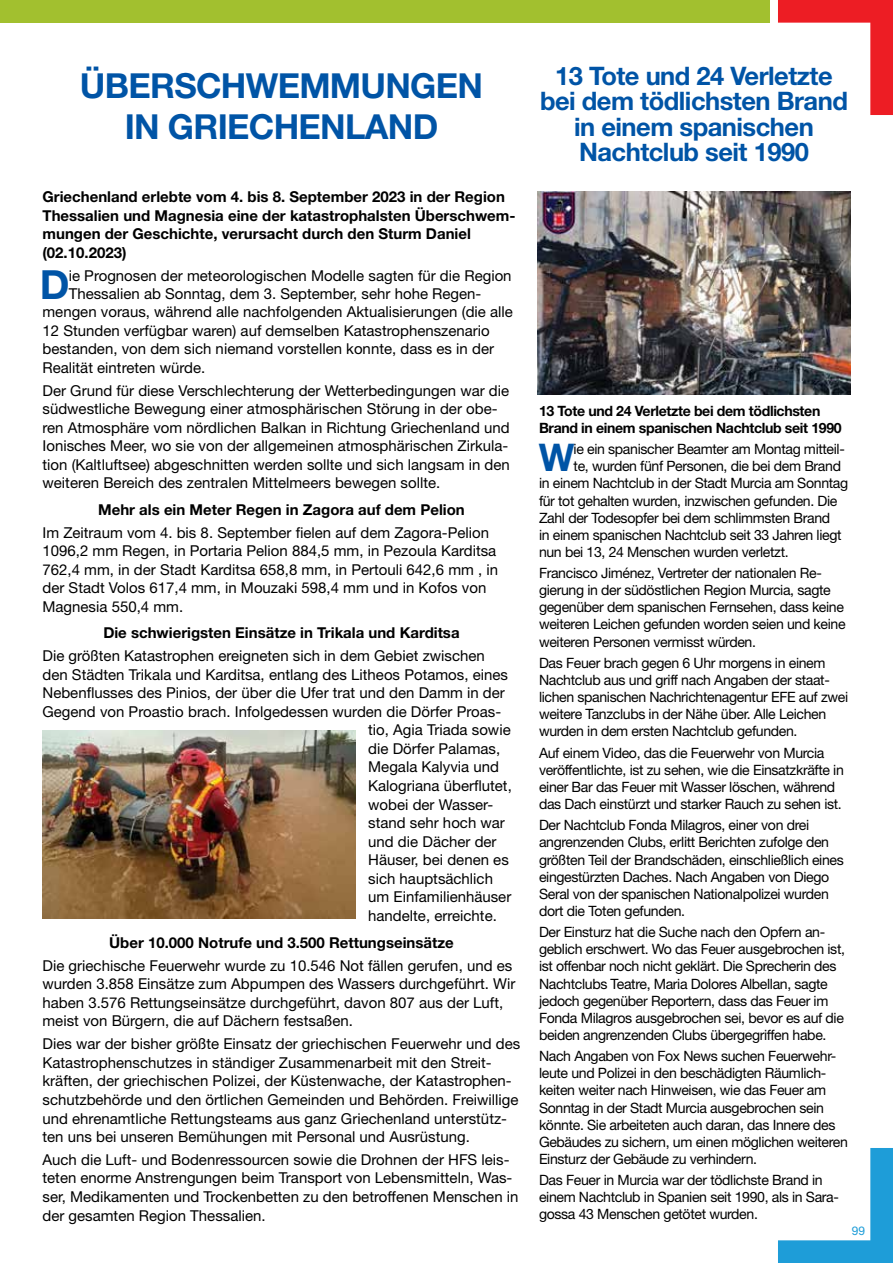
<style>
.page{position:relative;width:893px;height:1263px;background:#fff}
.page>*{position:absolute;margin:0;border:0;box-sizing:border-box;transform-origin:0 0}
.t1{font:700 40.2px "Helvetica Neue LT Std";color:#0054a6}
.t2{font:700 38.25px "Helvetica Neue LT Std";color:#0054a6}
.t3{font:700 34.5px/40.5px "Helvetica Neue LT Std";letter-spacing:-.02em;color:#0054a6;text-align:center}
.t4{font:700 25.5px/25.5px "Helvetica Neue LT Std";letter-spacing:-.02em;color:#0054a6;text-align:center}
.t5{font:15px/18.6px "Helvetica Neue LT Std";color:#000}
.t6{font:700 15px/18.6px "Helvetica Neue LT Std";color:#000}
.t7{font:14.25px/17.1px "Helvetica Neue LT Std";letter-spacing:-.025em;color:#000}
.t8{font:700 14.25px/17.1px "Helvetica Neue LT Std";letter-spacing:-.025em;color:#000}
.t9{font:12px "Helvetica Neue LT Std";color:#1e9dd8}
</style>
<div class="page">
<img style="left:43px;top:730px;width:312px;height:188px">
<img style="left:537px;top:191px;width:313px;height:203px">
<div style="left:0;top:0;width:770px;height:23px;background:#a2c02f"></div>
<svg style="left:778px;top:1148px;width:115px;height:115px"></svg>
<svg style="left:778px;top:0;width:115px;height:115px"></svg>
<h3 class="t3" style="left:80px;top:65px;width:405px">ÜBERSCHWEMMUNGEN<br>IN GRIECHENLAND</h3>
<p class="t6" style="left:43px;top:187px;width:474px">Griechenland erlebte vom 4. bis 8. September 2023 in der Region Thessalien und Magnesia eine der katastrophalsten Überschwem&shy;mungen der Geschichte, verursacht durch den Sturm Daniel (02.10.2023)</p>
<h1 class="t1" style="left:40px;top:259px;width:31px">D</h1>
<p class="t5" style="left:69px;top:266px;width:444px">ie Prognosen der meteorologischen Modelle sagten für die Region</p>
<p class="t5" style="left:69px;top:284px;width:414px">Thessalien ab Sonntag, dem 3. September, sehr hohe Regen-</p>
<p class="t5" style="left:43px;top:302px;width:472px">mengen voraus, während alle nachfolgenden Aktualisierungen (die alle</p>
<p class="t5" style="left:43px;top:321px;width:449px">12 Stunden verfügbar waren) auf demselben Katastrophenszenario</p>
<p class="t5" style="left:43px;top:339px;width:453px">bestanden, von dem sich niemand vorstellen konnte, dass es in der</p>
<p class="t5" style="left:43px;top:358px;width:164px">Realität eintreten würde.</p>
<p class="t5" style="left:43px;top:381px;width:469px">Der Grund für diese Verschlechterung der Wetterbedingungen war die südwestliche Bewegung einer atmosphärischen Störung in der obe&shy;ren Atmosphäre vom nördlichen Balkan in Richtung Griechenland und Ionisches Meer, wo sie von der allgemeinen atmosphärischen Zirkula&shy;tion (Kaltluftsee) abgeschnitten werden sollte und sich langsam in den weiteren Bereich des zentralen Mittelmeers bewegen sollte.</p>
<p class="t6" style="left:98px;top:500px;width:368px">Mehr als ein Meter Regen in Zagora auf dem Pelion</p>
<p class="t5" style="left:43px;top:523px;width:457px">Im Zeitraum vom 4. bis 8. September fielen auf dem Zagora-Pelion 1096,2 mm Regen, in Portaria Pelion 884,5 mm, in Pezoula Karditsa 762,4 mm, in der Stadt Karditsa 658,8 mm, in Pertouli 642,6 mm , in der Stadt Volos 617,4 mm, in Mouzaki 598,4 mm und in Kofos von Magnesia 550,4 mm.</p>
<p class="t6" style="left:103px;top:623px;width:358px">Die schwierigsten Einsätze in Trikala und Karditsa</p>
<p class="t5" style="left:43px;top:646px;width:444px">Die größten Katastrophen ereigneten sich in dem Gebiet zwischen</p>
<p class="t5" style="left:43px;top:665px;width:467px">den Städten Trikala und Karditsa, entlang des Litheos Potamos, eines</p>
<p class="t5" style="left:43px;top:683px;width:464px">Nebenflusses des Pinios, der über die Ufer trat und den Damm in der</p>
<p class="t5" style="left:43px;top:702px;width:460px">Gegend von Proastio brach. Infolgedessen wurden die Dörfer Proas-</p>
<p class="t5" style="left:368px;top:720px;width:144px">tio, Agia Triada sowie</p>
<p class="t5" style="left:368px;top:739px;width:133px">die Dörfer Palamas,</p>
<p class="t5" style="left:368px;top:758px;width:132px">Megala Kalyvia und</p>
<p class="t5" style="left:368px;top:776px;width:145px">Kalogriana überflutet,</p>
<p class="t5" style="left:368px;top:795px;width:126px">wobei der Wasser-</p>
<p class="t5" style="left:368px;top:813px;width:138px">stand sehr hoch war</p>
<p class="t5" style="left:368px;top:832px;width:130px">und die Dächer der</p>
<p class="t5" style="left:368px;top:850px;width:142px">Häuser, bei denen es</p>
<p class="t5" style="left:368px;top:869px;width:126px">sich hauptsächlich</p>
<p class="t5" style="left:368px;top:887px;width:145px">um Einfamilienhäuser</p>
<p class="t5" style="left:368px;top:906px;width:130px">handelte, erreichte.</p>
<p class="t6" style="left:109px;top:933px;width:346px">Über 10.000 Notrufe und 3.500 Rettungseinsätze</p>
<p class="t5" style="left:42px;top:956px;width:474px">Die griechische Feuerwehr wurde zu 10.546 Not fällen gerufen, und es wurden 3.858 Einsätze zum Abpumpen des Wassers durchgeführt. Wir haben 3.576 Rettungseinsätze durchgeführt, davon 807 aus der Luft, meist von Bürgern, die auf Dächern festsaßen.</p>
<p class="t5" style="left:42px;top:1034px;width:479px">Dies war der bisher größte Einsatz der griechischen Feuerwehr und des Katastrophenschutzes in ständiger Zusammenarbeit mit den Streit&shy;kräften, der griechischen Polizei, der Küstenwache, der Katastrophen&shy;schutzbehörde und den örtlichen Gemeinden und Behörden. Freiwillige und ehrenamtliche Rettungsteams aus ganz Griechenland unterstütz&shy;ten uns bei unseren Bemühungen mit Personal und Ausrüstung.</p>
<p class="t5" style="left:42px;top:1150px;width:478px">Auch die Luft- und Bodenressourcen sowie die Drohnen der HFS leis&shy;teten enorme Anstrengungen beim Transport von Lebensmitteln, Was&shy;ser, Medikamenten und Trockenbetten zu den betroffenen Menschen in der gesamten Region Thessalien.</p>
<h3 class="t4" style="left:540px;top:62px;width:309px">13 Tote und 24 Verletzte bei dem tödlichsten Brand in einem spanischen<br>Nachtclub seit 1990</h3>
<p class="t8" style="left:539px;top:402px;width:304px">13 Tote und 24 Verletzte bei dem tödlichsten<br>Brand in einem spanischen Nachtclub seit 1990</p>
<h2 class="t2" style="left:539px;top:434px;width:37px">W</h2>
<p class="t7" style="left:574px;top:440px;width:273px">ie ein spanischer Beamter am Montag mitteil-</p>
<p class="t7" style="left:574px;top:457px;width:269px">te, wurden fünf Personen, die bei dem Brand</p>
<p class="t7" style="left:539px;top:475px;width:311px">in einem Nachtclub in der Stadt Murcia am Sonntag</p>
<p class="t7" style="left:539px;top:492px;width:300px">für tot gehalten wurden, inzwischen gefunden. Die</p>
<p class="t7" style="left:539px;top:509px;width:293px">Zahl der Todesopfer bei dem schlimmsten Brand</p>
<p class="t7" style="left:539px;top:526px;width:304px">in einem spanischen Nachtclub seit 33 Jahren liegt</p>
<p class="t7" style="left:539px;top:543px;width:251px">nun bei 13, 24 Menschen wurden verletzt.</p>
<p class="t7" style="left:539px;top:564px;width:308px">Francisco Jiménez, Vertreter der nationalen Re&shy;gierung in der südöstlichen Region Murcia, sagte gegenüber dem spanischen Fernsehen, dass keine weiteren Leichen gefunden worden seien und keine weiteren Personen vermisst würden.</p>
<p class="t7" style="left:539px;top:654px;width:311px">Das Feuer brach gegen 6 Uhr morgens in einem Nachtclub aus und griff nach Angaben der staat&shy;lichen spanischen Nachrichtenagentur EFE auf zwei weitere Tanzclubs in der Nähe über. Alle Leichen wurden in dem ersten Nachtclub gefunden.</p>
<p class="t7" style="left:539px;top:744px;width:306px">Auf einem Video, das die Feuerwehr von Murcia veröffentlichte, ist zu sehen, wie die Einsatzkräfte in einer Bar das Feuer mit Wasser löschen, während das Dach einstürzt und starker Rauch zu sehen ist.</p>
<p class="t7" style="left:539px;top:816px;width:306px">Der Nachtclub Fonda Milagros, einer von drei angrenzenden Clubs, erlitt Berichten zufolge den größten Teil der Brandschäden, einschließlich eines eingestürzten Daches. Nach Angaben von Diego Seral von der spanischen Nationalpolizei wurden dort die Toten gefunden.</p>
<p class="t7" style="left:539px;top:923px;width:307px">Der Einsturz hat die Suche nach den Opfern an&shy;geblich erschwert. Wo das Feuer ausgebrochen ist, ist offenbar noch nicht geklärt. Die Sprecherin des Nachtclubs Teatre, Maria Dolores Albellan, sagte jedoch gegenüber Reportern, dass das Feuer im Fonda Milagros ausgebrochen sei, bevor es auf die beiden angrenzenden Clubs übergegriffen habe.</p>
<p class="t7" style="left:539px;top:1047px;width:310px">Nach Angaben von Fox News suchen Feuerwehr&shy;leute und Polizei in den beschädigten Räumlich&shy;keiten weiter nach Hinweisen, wie das Feuer am Sonntag in der Stadt Murcia ausgebrochen sein könnte. Sie arbeiteten auch daran, das Innere des Gebäudes zu sichern, um einen möglichen weiteren Einsturz der Gebäude zu verhindern.</p>
<p class="t7" style="left:539px;top:1171px;width:301px">Das Feuer in Murcia war der tödlichste Brand in einem Nachtclub in Spanien seit 1990, als in Sara&shy;gossa 43 Menschen getötet wurden.</p>
<p class="t9" style="left:852px;top:1223px;width:15px">99</p>
</div>
